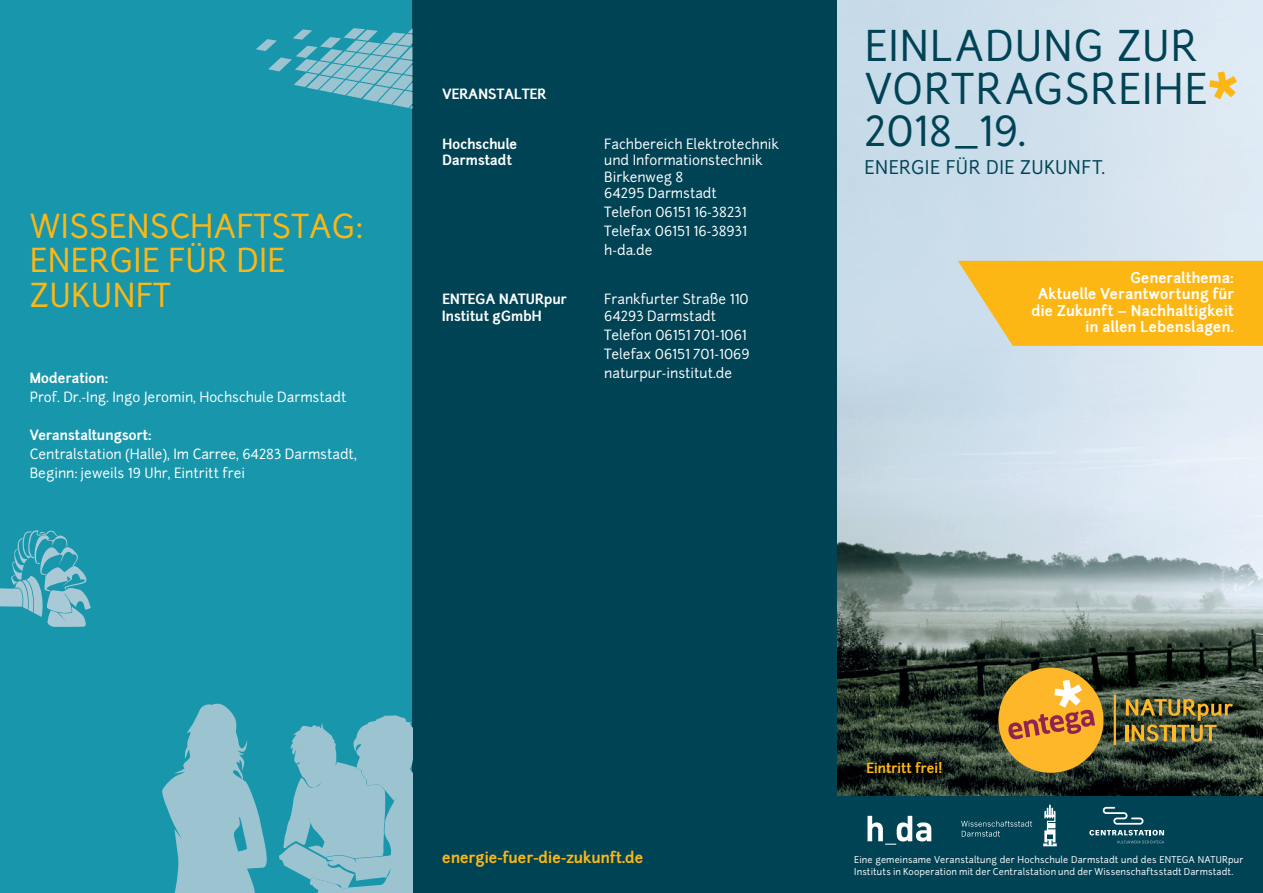
<style>
.page{position:relative;width:1263px;height:893px;background:#fff}
.page>*{position:absolute;margin:0;border:0;box-sizing:border-box;transform-origin:0 0}
.t1{font:40.5px/42.5px "Junction";letter-spacing:.025em;color:#004355}
.t2{font:31.5px/34.5px "Junction";letter-spacing:.01em;color:#fdb714}
.t3{font:18px "Junction";letter-spacing:.03em;color:#004355}
.t4{font:700 15px "Junction";color:#fdb714}
.t5{font:700 14.25px/16.5px "Junction";letter-spacing:.015em;color:#fff;text-align:right}
.t6{font:13.5px/18.9px "Junction";color:#fff}
.t7{font:700 13.5px "Junction";color:#fff}
.t8{font:700 13.5px "Junction";color:#fdb714}
.t9{font:9px/12px "Junction";letter-spacing:.015em;color:#fff}
.s1{font-weight:400}
</style>
<div class="page">
<div style="left:0;top:0;width:421px;height:893px;background:#1796ac"></div>
<div style="left:412px;top:0;width:436px;height:893px;background:#004355"></div>
<svg style="left:162px;top:704px;width:105px;height:189px"></svg>
<svg style="left:279px;top:715px;width:134px;height:178px"></svg>
<div style="left:838px;top:783px;width:425px;height:110px;background:#004355"></div>
<img style="left:838px;top:0;width:425px;height:795px">
<div style="left:998px;top:668px;width:105px;height:105px;background:#fdb728;border-radius:50%"></div>
<svg style="left:1008px;top:680px;width:87px;height:60px"></svg>
<svg style="left:1126px;top:699px;width:107px;height:42px;background:#726730"></svg>
<hr style="left:1114px;top:695px;width:2px;height:50px;background:#fdb728">
<svg style="left:958px;top:261px;width:305px;height:85px;background:#f8ba27"></svg>
<svg style="left:1043px;top:804px;width:14px;height:42px"></svg>
<svg style="left:961px;top:821px;width:71px;height:16px"></svg>
<svg style="left:1089px;top:807px;width:75px;height:28px"></svg>
<svg style="left:1117px;top:841px;width:47px;height:2px"></svg>
<svg style="left:1209px;top:71px;width:28px;height:28px"></svg>
<svg style="left:256px;top:28px;width:157px;height:81px"></svg>
<svg style="left:0;top:530px;width:91px;height:97px"></svg>
<svg style="left:867px;top:816px;width:64px;height:29px"></svg>
<h2 class="t2" style="left:30px;top:209px;width:335px">wissenschaftstag: energie für die zukunft</h2>
<p class="t7" style="left:30px;top:370px;width:80px">Moderation:</p>
<p class="t6" style="left:30px;top:388px;width:318px">Prof. Dr.-I ng. I ngo Jeromin, Hochschule Darmstadt</p>
<p class="t7" style="left:30px;top:426px;width:124px">Veranstaltungsort:</p>
<p class="t6" style="left:30px;top:444px;width:328px">Centralstation (H alle), I m Carree, 64283 Darmstadt,<br>Beginn: jeweils 19 U hr, Eintritt frei</p>
<p class="t7" style="left:442px;top:85px;width:105px">veranstalter</p>
<p class="t7" style="left:442px;top:135px;width:77px">hochschule</p>
<p class="t6" style="left:604px;top:134px;width:176px">Fachbereich Elektrotechnik</p>
<p class="t7" style="left:442px;top:151px;width:71px">darmstadt</p>
<p class="t6" style="left:604px;top:152px;width:160px;line-height:16.5px">und I nformationstechnik<br>Birkenweg 8<br>64295 Darmstadt</p>
<p class="t6" style="left:604px;top:203px;width:144px">Telefon 06151 16-38231</p>
<p class="t6" style="left:442px;top:221px;width:44px">T</p>
<p class="t6" style="left:604px;top:221px;width:144px;text-indent:7px">elefax 06151 16-38931 h-da.de</p>
<p class="t7" style="left:442px;top:291px;width:9px">ENTE</p>
<p class="t7" style="left:475px;top:291px;width:34px">GA NAT</p>
<p class="t7" style="left:526px;top:291px;width:65px">URpur <span class="s1">F</span></p>
<p class="t6" style="left:611px;top:290px;width:139px">rankfurter Straße 110</p>
<p class="t7" style="left:442px;top:307px;width:99px">Institut gGmbH</p>
<p class="t6" style="left:604px;top:306px;width:144px">64293 Darmstadt<br>Telefon 06151 701-1061</p>
<p class="t6" style="left:442px;top:344px;width:44px">T</p>
<p class="t6" style="left:604px;top:344px;width:147px;text-indent:7px">elefax 06151 701-1069 naturpur-institut.de</p>
<h1 class="t1" style="left:864px;top:25px;width:344px">einladung zur vortragsreihe<br>2018_19.</h1>
<h3 class="t3" style="left:865px;top:156px;width:242px">energie für die zukunft.</h3>
<p class="t5" style="left:1031px;top:269px;width:204px">Generalthema:<br>Aktuelle Verantwortung für die Zukunft – Nachhaltigkeit in allen Lebenslagen.</p>
<p class="t4" style="left:442px;top:848px;width:203px">energie-fuer-die-zukunft.de</p>
<p class="t8" style="left:866px;top:759px;width:77px">Eintritt frei!</p>
<p class="t9" style="left:854px;top:854px;width:312px">Eine gemeinsame Veranstaltung der Hochschule Darmstadt und des ENTEGA</p>
<p class="t9" style="left:1198px;top:854px;width:7px">NATUR</p>
<p class="t9" style="left:854px;top:854px;width:391px;text-indent:374px">pur<br>I nstituts in Kooperation mit der Centralstation und der Wissenschaftsstadt Darmstadt.</p>
</div>
